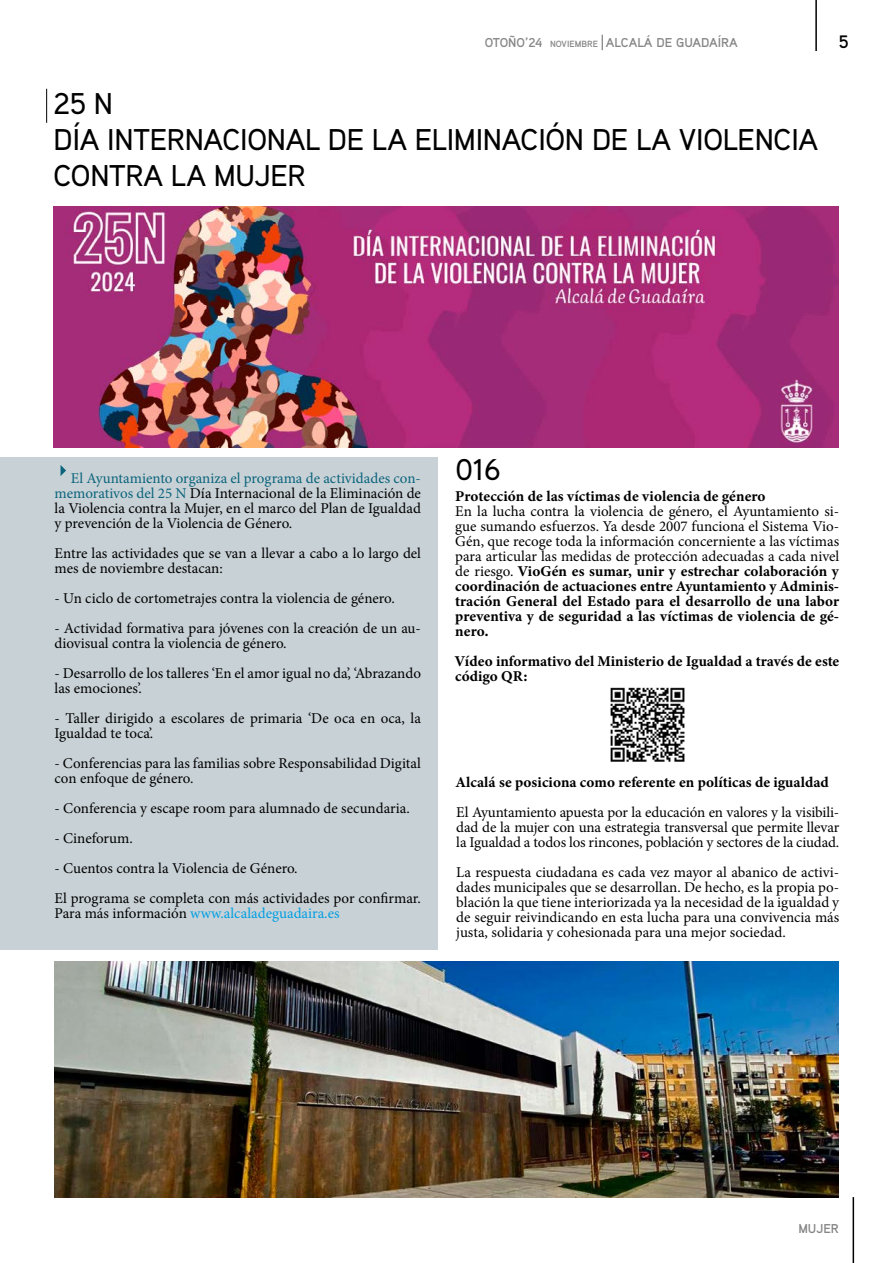
<style>
.page{position:relative;width:893px;height:1263px;background:#fff}
.page>*{position:absolute;margin:0;border:0;box-sizing:border-box;transform-origin:0 0}
.t1{font:500 30px/36px "Aaux Pro";letter-spacing:-.01em;color:#000}
.t2{font:700 18px "Aaux Pro";color:#000}
.t3{font:15px/15px "Minion Pro";color:#000}
.t4{font:15px/15px "Minion Variable Concept";letter-spacing:.005em;color:#000;text-align:justify}
.t5{font:15px "Minion Pro";color:#009fe3}
.t6{font:700 12.9px "Aaux Pro";color:#878787}
.s1{font-size:9px}
.s2{color:#0b647c}
.s3{color:#000}
.s4{font-family:"Minion Pro"}
</style>
<div class="page">
<div style="left:0;top:457px;width:437px;height:493px;background:#c8d1d6"></div>
<hr style="left:815px;top:0;width:2px;height:51px;background:#000">
<hr style="left:853px;top:1197px;width:1px;height:66px;background:#000">
<svg style="left:602px;top:35px;width:1px;height:15px"></svg>
<hr style="left:46px;top:89px;width:1px;height:34px;background:#000">
<svg style="left:61px;top:465px;width:5px;height:11px"></svg>
<img style="left:610px;top:687px;width:75px;height:75px">
<img style="left:54px;top:206px;width:785px;height:241px">
<img style="left:54px;top:962px;width:785px;height:235px">
<p class="t6" style="left:485px;top:35px;width:255px">OTOÑO’24 <span class="s1">NOVIEMBRE</span> ALCALÁ DE GUADAÍRA</p>
<p class="t2" style="left:839px;top:30px;width:11px">5</p>
<h1 class="t1" style="left:54px;top:85px;width:766px">25 N<br>DÍA INTERNACIONAL DE LA ELIMINACIÓN DE LA VIOLENCIA<br>CONTRA LA MUJER</h1>
<p class="t3" style="left:55px;top:471px;width:368px;text-align:justify;text-indent:16px"><span class="s2">El Ayuntamiento organiza el programa de actividades con&shy;memorativos del 25 N</span> Día Internacional de la Eliminación de la Violencia contra la Mujer, en el marco del Plan de Igualdad y prevención de la Violencia de Género.</p>
<p class="t3" style="left:55px;top:546px;width:368px">Entre las actividades que se van a llevar a cabo a lo largo del mes de noviembre destacan:</p>
<p class="t3" style="left:55px;top:591px;width:342px">- Un ciclo de cortometrajes contra la violencia de género.</p>
<p class="t3" style="left:55px;top:621px;width:368px">- Actividad formativa para jóvenes con la creación de un au&shy;diovisual contra la violencia de género.</p>
<p class="t3" style="left:55px;top:666px;width:368px">- Desarrollo de los talleres ‘En el amor igual no da’, ‘Abrazando las emociones’.</p>
<p class="t3" style="left:55px;top:711px;width:368px">- Taller dirigido a escolares de primaria ‘De oca en oca, la<br>Igualdad te toca’.</p>
<p class="t3" style="left:55px;top:756px;width:368px">- Conferencias para las familias sobre Responsabilidad Digital con enfoque de género.</p>
<p class="t3" style="left:55px;top:801px;width:357px">- Conferencia y escape room para alumnado de secundaria.</p>
<p class="t3" style="left:55px;top:831px;width:80px">- Cineforum.</p>
<p class="t3" style="left:55px;top:854px;width:368px;line-height:30px">- Cuentos contra la Violencia de Género.<br>El programa se completa con más actividades por confirmar.</p>
<p class="t5" style="left:55px;top:903px;width:286px"><span class="s3">Para más información</span> www.alcaladeguadaira.es</p>
<h1 class="t1" style="left:455px;top:451px;width:47px">016</h1>
<p class="t4" style="left:455px;top:489px;width:312px">Protección de las víctimas de violencia de género</p>
<p class="t3" style="left:455px;top:504px;width:385px;text-align:justify">En la lucha contra la violencia de género, el Ayuntamiento si&shy;gue sumando esfuerzos. Ya desde 2007 funciona el Sistema Vio-Gén, que recoge toda la información concerniente a las víctimas para articular las medidas de protección adecuadas a cada nivel</p>
<p class="t4" style="left:455px;top:564px;width:385px"><span class="s4">de riesgo.</span> VioGén es sumar, unir y estrechar colaboración y coordinación de actuaciones entre Ayuntamiento y Adminis&shy;tración General del Estado para el desarrollo de una labor preventiva y de seguridad a las víctimas de violencia de gé&shy;nero.</p>
<p class="t4" style="left:455px;top:654px;width:385px">Vídeo informativo del Ministerio de Igualdad a través de este código QR:</p>
<p class="t4" style="left:456px;top:774px;width:374px">Alcalá se posiciona como referente en políticas de igualdad</p>
<p class="t3" style="left:456px;top:805px;width:384px;text-align:justify">El Ayuntamiento apuesta por la educación en valores y la visibili&shy;dad de la mujer con una estrategia transversal que permite llevar la Igualdad a todos los rincones, población y sectores de la ciudad.</p>
<p class="t3" style="left:456px;top:865px;width:384px;text-align:justify">La respuesta ciudadana es cada vez mayor al abanico de activi&shy;dades municipales que se desarrollan. De hecho, es la propia po&shy;blación la que tiene interiorizada ya la necesidad de la igualdad y de seguir reivindicando en esta lucha para una convivencia más justa, solidaria y cohesionada para una mejor sociedad.</p>
<p class="t6" style="left:798px;top:1220px;width:42px">MUJER</p>
</div>
